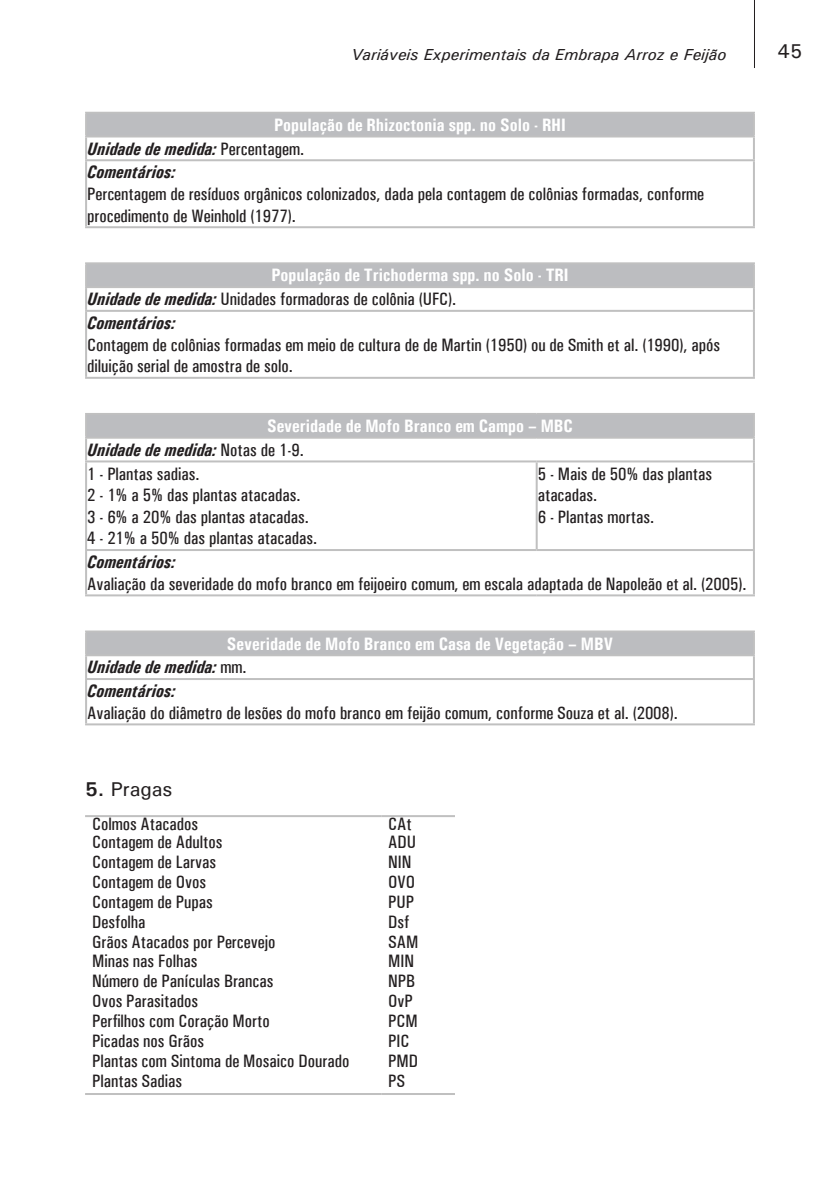
<style>
.page{position:relative;width:840px;height:1191px;background:#fff}
.page>*{position:absolute;margin:0;border:0;box-sizing:border-box;transform-origin:0 0}
.t1{font:500 20px "Univers";color:#231f20}
.t2{font:500 18px/21.6px "Univers Condensed";color:#231f20}
.t3{font:700 18px/23.8px "Univers Condensed";color:#fff}
.t4{font:italic 700 18px "Univers Condensed";color:#231f20}
.t5{font:italic 500 16px "Univers";color:#231f20}
.s1{font-style:italic;color:#231f20}
.s2{font-weight:500;color:#231f20}
.s3{font-weight:700}
</style>
<div class="page">
<hr style="left:753px;top:0;width:1px;height:68px;background:#231f20">
<div style="left:86px;top:113px;width:667px;height:23px;background:#bcbdc0"></div>
<hr style="left:85px;top:159px;width:669px;height:2px;background:#c0c0c0">
<hr style="left:85px;top:137px;width:2px;height:22px;background:#c0c0c0">
<hr style="left:752px;top:137px;width:2px;height:22px;background:#c0c0c0">
<hr style="left:85px;top:161px;width:2px;height:65px;background:#c0c0c0">
<hr style="left:752px;top:161px;width:2px;height:65px;background:#c0c0c0">
<hr style="left:85px;top:226px;width:669px;height:2px;background:#c0c0c0">
<hr style="left:85px;top:112px;width:669px;height:2px;background:#c0c0c0">
<hr style="left:85px;top:114px;width:2px;height:21px;background:#c0c0c0">
<hr style="left:752px;top:114px;width:2px;height:21px;background:#c0c0c0">
<hr style="left:85px;top:135px;width:669px;height:2px;background:#c0c0c0">
<div style="left:86px;top:263px;width:667px;height:24px;background:#bcbdc0"></div>
<hr style="left:85px;top:310px;width:669px;height:2px;background:#c0c0c0">
<hr style="left:85px;top:288px;width:2px;height:22px;background:#c0c0c0">
<hr style="left:752px;top:288px;width:2px;height:22px;background:#c0c0c0">
<hr style="left:85px;top:312px;width:2px;height:65px;background:#c0c0c0">
<hr style="left:752px;top:312px;width:2px;height:65px;background:#c0c0c0">
<hr style="left:85px;top:377px;width:669px;height:2px;background:#c0c0c0">
<hr style="left:85px;top:262px;width:669px;height:2px;background:#c0c0c0">
<hr style="left:85px;top:264px;width:2px;height:22px;background:#c0c0c0">
<hr style="left:752px;top:264px;width:2px;height:22px;background:#c0c0c0">
<hr style="left:85px;top:286px;width:669px;height:2px;background:#c0c0c0">
<div style="left:86px;top:414px;width:667px;height:24px;background:#bcbdc0"></div>
<hr style="left:85px;top:460px;width:451px;height:2px;background:#c0c0c0">
<hr style="left:536px;top:460px;width:218px;height:2px;background:#c0c0c0">
<hr style="left:535px;top:462px;width:2px;height:87px;background:#c0c0c0">
<hr style="left:85px;top:549px;width:451px;height:2px;background:#c0c0c0">
<hr style="left:536px;top:549px;width:218px;height:2px;background:#c0c0c0">
<hr style="left:85px;top:439px;width:2px;height:21px;background:#c0c0c0">
<hr style="left:752px;top:439px;width:2px;height:21px;background:#c0c0c0">
<hr style="left:85px;top:462px;width:2px;height:87px;background:#c0c0c0">
<hr style="left:752px;top:462px;width:2px;height:87px;background:#c0c0c0">
<hr style="left:85px;top:551px;width:2px;height:43px;background:#c0c0c0">
<hr style="left:752px;top:551px;width:2px;height:43px;background:#c0c0c0">
<hr style="left:85px;top:594px;width:451px;height:2px;background:#c0c0c0">
<hr style="left:536px;top:594px;width:218px;height:2px;background:#c0c0c0">
<hr style="left:85px;top:413px;width:451px;height:2px;background:#c0c0c0">
<hr style="left:85px;top:415px;width:2px;height:22px;background:#c0c0c0">
<hr style="left:536px;top:413px;width:218px;height:2px;background:#c0c0c0">
<hr style="left:752px;top:415px;width:2px;height:22px;background:#c0c0c0">
<hr style="left:85px;top:437px;width:451px;height:2px;background:#c0c0c0">
<hr style="left:536px;top:437px;width:218px;height:2px;background:#c0c0c0">
<div style="left:86px;top:631px;width:667px;height:24px;background:#bcbdc0"></div>
<hr style="left:85px;top:678px;width:669px;height:2px;background:#c0c0c0">
<hr style="left:85px;top:656px;width:2px;height:22px;background:#c0c0c0">
<hr style="left:752px;top:656px;width:2px;height:22px;background:#c0c0c0">
<hr style="left:85px;top:680px;width:2px;height:43px;background:#c0c0c0">
<hr style="left:752px;top:680px;width:2px;height:43px;background:#c0c0c0">
<hr style="left:85px;top:723px;width:669px;height:2px;background:#c0c0c0">
<hr style="left:85px;top:630px;width:669px;height:2px;background:#c0c0c0">
<hr style="left:85px;top:632px;width:2px;height:22px;background:#c0c0c0">
<hr style="left:752px;top:632px;width:2px;height:22px;background:#c0c0c0">
<hr style="left:85px;top:654px;width:669px;height:2px;background:#c0c0c0">
<hr style="left:85px;top:815px;width:296px;height:2px;background:#c0c0c0">
<hr style="left:381px;top:815px;width:73px;height:2px;background:#c0c0c0">
<hr style="left:85px;top:1093px;width:296px;height:2px;background:#c0c0c0">
<hr style="left:381px;top:1093px;width:73px;height:2px;background:#c0c0c0">
<p class="t5" style="left:351px;top:44px;width:377px">Variáveis Experimentais da Embrapa Arroz e Feijão</p>
<p class="t1" style="left:777px;top:38px;width:27px">45</p>
<p class="t3" style="left:87px;top:113px;width:480px;text-indent:187px">População de Rhizoctonia spp. no Solo - RHI<br><span class="s1">Unidade de medida:</span> <span class="s2">Percentagem.<br></span><span class="s1">Comentários:</span></p>
<p class="t2" style="left:87px;top:183px;width:618px">Percentagem de resíduos orgânicos colonizados, dada pela contagem de colônias formadas, conforme procedimento de Weinhold (1977).</p>
<p class="t3" style="left:87px;top:263px;width:482px;text-indent:184px">População de Trichoderma spp. no Solo - TRI<br><span class="s1">Unidade de medida:</span> <span class="s2">Unidades formadoras de colônia (UFC).<br></span><span class="s1">Comentários:</span></p>
<p class="t2" style="left:87px;top:334px;width:634px">Contagem de colônias formadas em meio de cultura de de Martin (1950) ou de Smith et al. (1990), após diluição serial de amostra de solo.</p>
<p class="t3" style="left:87px;top:414px;width:487px;text-indent:180px">Severidade de Mofo Branco em Campo – MBC<br><span class="s1">Unidade de medida:</span> <span class="s2">Notas de 1-9.<br>1 - Plantas sadias.</span></p>
<p class="t2" style="left:87px;top:484px;width:231px">2 - 1% a 5% das plantas atacadas.<br>3 - 6% a 20% das plantas atacadas.<br>4 - 21% a 50% das plantas atacadas.</p>
<p class="t2" style="left:537px;top:462px;width:176px">5 - Mais de 50% das plantas atacadas.<br>6 - Plantas mortas.</p>
<p class="t4" style="left:87px;top:551px;width:90px">Comentários:</p>
<p class="t2" style="left:87px;top:573px;width:660px">Avaliação da severidade do mofo branco em feijoeiro comum, em escala adaptada de Napoleão et al. (2005).</p>
<p class="t3" style="left:87px;top:631px;width:527px;text-indent:140px">Severidade de Mofo Branco em Casa de Vegetação – MBV<br><span class="s1">Unidade de medida:</span> <span class="s2">mm.<br></span><span class="s1">Comentários:</span></p>
<p class="t2" style="left:87px;top:702px;width:592px">Avaliação do diâmetro de lesões do mofo branco em feijão comum, conforme Souza et al. (2008).</p>
<p class="t1" style="left:85px;top:776px;width:89px"><span class="s3">5.</span> Pragas</p>
<p class="t2" style="left:92px;top:812px;width:107px">Colmos Atacados</p>
<p class="t2" style="left:388px;top:812px;width:25px">CAt</p>
<p class="t2" style="left:92px;top:831px;width:132px">Contagem de Adultos</p>
<p class="t2" style="left:388px;top:831px;width:29px">ADU</p>
<p class="t2" style="left:92px;top:851px;width:125px">Contagem de Larvas</p>
<p class="t2" style="left:388px;top:851px;width:25px">NIN</p>
<p class="t2" style="left:92px;top:871px;width:115px">Contagem de Ovos</p>
<p class="t2" style="left:388px;top:871px;width:28px">OVO</p>
<p class="t2" style="left:92px;top:891px;width:122px">Contagem de Pupas</p>
<p class="t2" style="left:388px;top:891px;width:27px">PUP</p>
<p class="t2" style="left:92px;top:911px;width:55px">Desfolha</p>
<p class="t2" style="left:388px;top:911px;width:23px">Dsf</p>
<p class="t2" style="left:92px;top:930px;width:185px">Grãos Atacados por Percevejo</p>
<p class="t2" style="left:388px;top:930px;width:32px">SAM</p>
<p class="t2" style="left:92px;top:950px;width:107px">Minas nas Folhas</p>
<p class="t2" style="left:388px;top:950px;width:27px">MIN</p>
<p class="t2" style="left:92px;top:970px;width:183px">Número de Panículas Brancas</p>
<p class="t2" style="left:388px;top:970px;width:28px">NPB</p>
<p class="t2" style="left:92px;top:990px;width:107px">Ovos Parasitados</p>
<p class="t2" style="left:388px;top:990px;width:26px">OvP</p>
<p class="t2" style="left:92px;top:1010px;width:179px">Perfilhos com Coração Morto</p>
<p class="t2" style="left:388px;top:1010px;width:31px">PCM</p>
<p class="t2" style="left:92px;top:1030px;width:113px">Picadas nos Grãos</p>
<p class="t2" style="left:388px;top:1030px;width:23px">PIC</p>
<p class="t2" style="left:92px;top:1049px;width:258px">Plantas com Sintoma de Mosaico Dourado</p>
<p class="t2" style="left:388px;top:1049px;width:31px">PMD</p>
<p class="t2" style="left:92px;top:1069px;width:91px">Plantas Sadias</p>
<p class="t2" style="left:388px;top:1069px;width:18px">PS</p>
</div>
